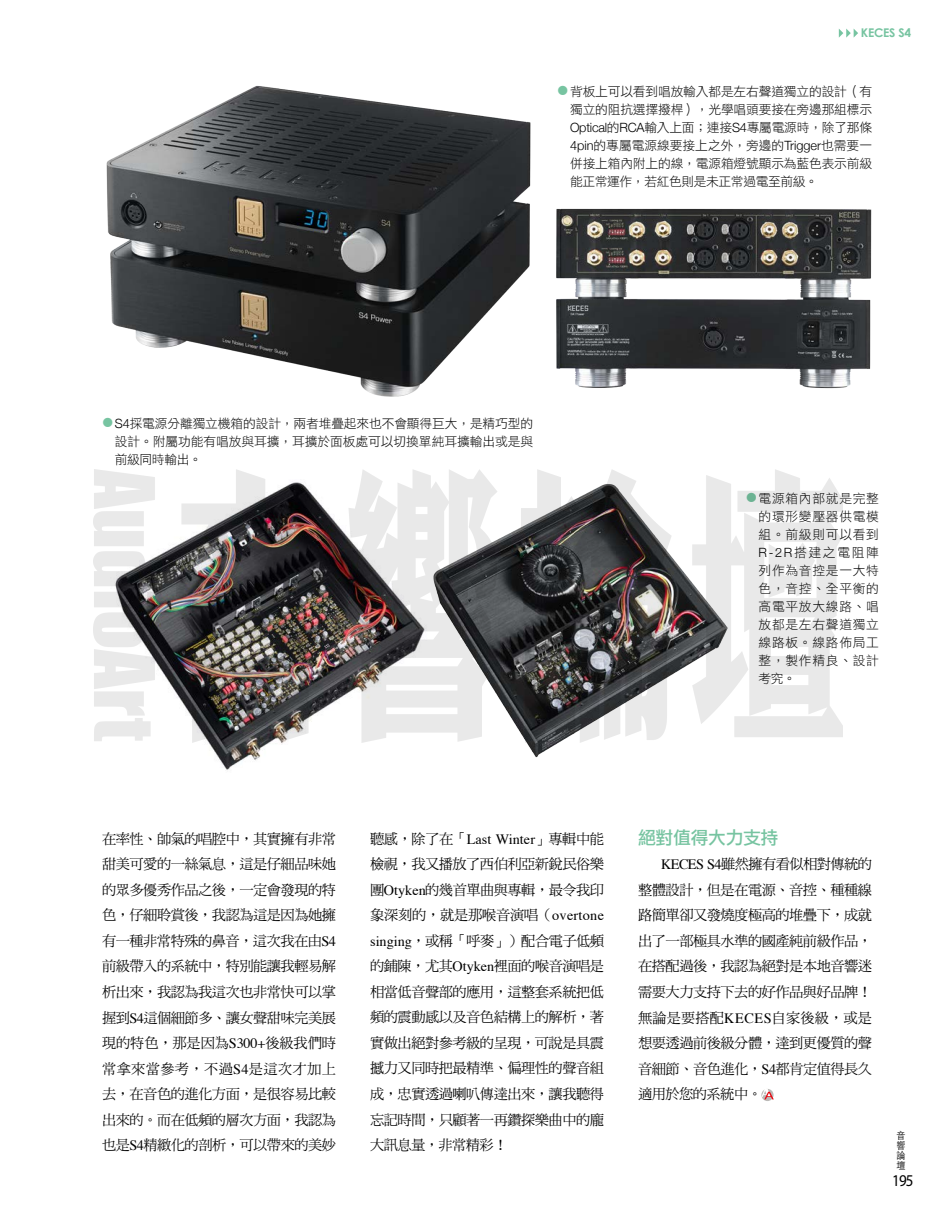
<style>
.page{position:relative;width:936px;height:1212px;background:#fff}
.page>*{position:absolute;margin:0;border:0;box-sizing:border-box;transform-origin:0 0}
.t1{font:18px "DF Li Hei Std W5";letter-spacing:-.03em;color:#77c4a1}
.t2{font:16.5px "Myriad Pro";color:#000;scale:.91 1}
.t3{font:14.25px/25.5px "DF Ming Std W5";letter-spacing:-.035em;color:#000;text-align:justify}
.t4{font:12.75px/18px "DF Li Hei Std W3";letter-spacing:-.005em;color:#000;text-align:justify}
.t5{font:700 12px "Century Gothic";letter-spacing:-.02em;color:#77c4a1}
.t6{font:300 9.9px/10.2px "ST Heiti TC";color:#000;text-align:justify;scale:.91 1}
.s1{font-family:"Helvetica Neue";font-weight:300}
.s2{font-family:"Times"}
</style>
<div class="page">
<svg style="left:761px;top:1089px;width:12px;height:12px"></svg>
<svg style="left:761px;top:1089px;width:12px;height:10px"></svg>
<img style="left:106px;top:85px;width:425px;height:312px">
<img style="left:556px;top:208px;width:316px;height:181px">
<img style="left:209px;top:743px;width:74px;height:27px">
<svg style="left:838px;top:29px;width:20px;height:9px"></svg>
<img style="left:94px;top:469px;width:748px;height:274px">
<svg style="left:746px;top:493px;width:10px;height:9px"></svg>
<p class="t5" style="left:860px;top:26px;width:52px">KECES S4</p>
<p class="t4" style="left:570px;top:82px;width:303px">背板上可以看到唱放輸入都是左右聲道獨立的設計（有獨立的阻抗選擇撥桿），光學唱頭要接在旁邊那組標示<span class="s1">Optical</span>的<span class="s1">RCA</span>輸入上面；連接<span class="s1">S4</span>專屬電源時，除了那條<span class="s1">4pin</span>的專屬電源線要接上之外，旁邊的<span class="s1">Trigger</span>也需要一併接上箱內附上的線，電源箱燈號顯示為藍色表示前級能正常運作，若紅色則是未正常過電至前級。</p>
<p class="t4" style="left:115px;top:414px;width:420px"><span class="s1">S4</span>採電源分離獨立機箱的設計，兩者堆疊起來也不會顯得巨大，是精巧型的設計。附屬功能有唱放與耳擴，耳擴於面板處可以切換單純耳擴輸出或是與前級同時輸出。</p>
<p class="t4" style="left:758px;top:489px;width:122px">電源箱內部就是完整的環形變壓器供電模組。前級則可以看到<span class="s1">R-2R</span>搭建之電阻陣列作為音控是一大特色，音控、全平衡的高電平放大線路、唱放都是左右聲道獨立線路板。線路佈局工整，製作精良、設計考究。</p>
<p class="t3" style="left:102px;top:826px;width:235px">在率性、帥氣的唱腔中，其實擁有非常甜美可愛的一絲氣息，這是仔細品味她的眾多優秀作品之後，一定會發現的特色，仔細聆賞後，我認為這是因為她擁有一種非常特殊的鼻音，這次我在由<span class="s2">S4</span>前級帶入的系統中，特別能讓我輕易解析出來，我認為我這次也非常快可以掌握到<span class="s2">S4</span>這個細節多、讓女聲甜味完美展現的特色，那是因為<span class="s2">S300+</span>後級我們時常拿來當參考，不過<span class="s2">S4</span>是這次才加上去，在音色的進化方面，是很容易比較出來的。而在低頻的層次方面，我認為也是<span class="s2">S4</span>精緻化的剖析，可以帶來的美妙</p>
<p class="t3" style="left:370px;top:826px;width:235px">聽感，除了在「<span class="s2">Last Winter</span>」專輯中能檢視，我又播放了西伯利亞新銳民俗樂團<span class="s2">Otyken</span>的幾首單曲與專輯，最令我印象深刻的，就是那喉音演唱（<span class="s2">overtone singing</span>，或稱「呼麥」）配合電子低頻的鋪陳，尤其<span class="s2">Otyken</span>裡面的喉音演唱是相當低音聲部的應用，這整套系統把低頻的震動感以及音色結構上的解析，著實做出絕對參考級的呈現，可說是具震撼力又同時把最精準、偏理性的聲音組成，忠實透過喇叭傳達出來，讓我聽得忘記時間，只顧著一再鑽探樂曲中的龐大訊息量，非常精彩！</p>
<p class="t1" style="left:638px;top:828px;width:142px">絕對值得大力支持</p>
<p class="t3" style="left:638px;top:851px;width:235px;text-indent:23px"><span class="s2">KECES S4</span>雖然擁有看似相對傳統的整體設計，但是在電源、音控、種種線路簡單卻又發燒度極高的堆疊下，成就出了一部極具水準的國產純前級作品，在搭配過後，我認為絕對是本地音響迷需要大力支持下去的好作品與好品牌！無論是要搭配<span class="s2">KECES</span>自家後級，或是想要透過前後級分體，達到更優質的聲音細節、音色進化，<span class="s2">S4</span>都肯定值得長久適用於您的系統中。</p>
<p class="t6" style="left:896px;top:1129px;width:11px">音響論壇</p>
<p class="t2" style="left:892px;top:1170px;width:25px">195</p>
</div>
